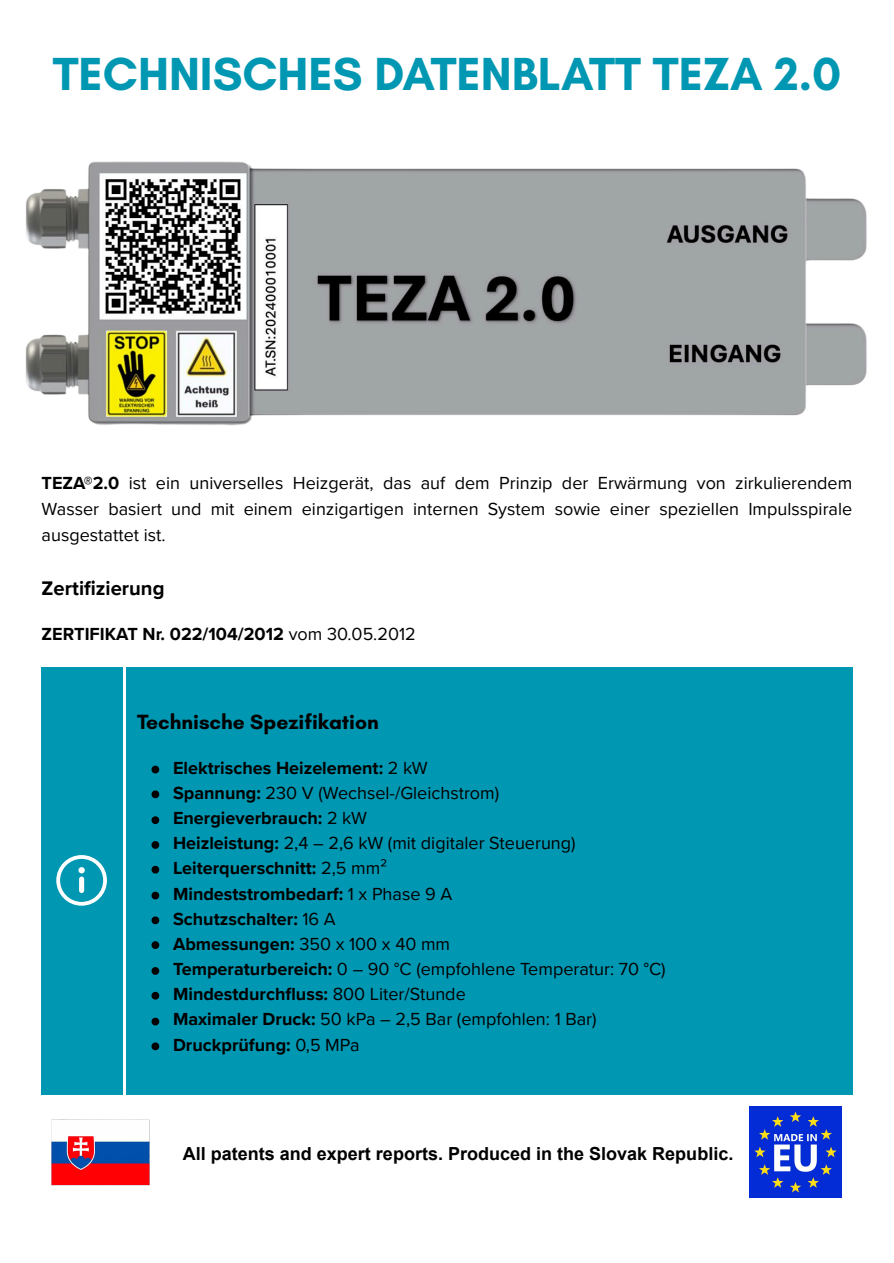
<style>
.page{position:relative;width:894px;height:1263px;background:#fff}
.page>*{position:absolute;margin:0;border:0;box-sizing:border-box;transform-origin:0 0}
.t1{font:700 47.25px "Glacial Indifference";color:#0097b2}
.t2{font:700 21px "Glacial Indifference";color:#000}
.t3{font:700 20.25px "Proxima Nova";color:#000}
.t4{font:18px/25.8px "Proxima Nova";color:#000;text-align:justify}
.t5{font:700 18px "Proxima Nova";color:#000}
.t6{font:700 18px "Arial";color:#000}
.s1{font-weight:700}
.s2{font-weight:400}
</style>
<div class="page">
<img style="left:25px;top:161px;width:842px;height:265px">
<div style="left:42px;top:667px;width:81px;height:428px;background:#0097b2"></div>
<svg style="left:56px;top:855px;width:51px;height:51px"></svg>
<div style="left:126px;top:667px;width:726px;height:428px;background:#0097b2"></div>
<svg style="left:151px;top:766px;width:8px;height:7px"></svg>
<svg style="left:151px;top:790px;width:8px;height:8px"></svg>
<svg style="left:151px;top:816px;width:8px;height:8px"></svg>
<svg style="left:151px;top:841px;width:8px;height:8px"></svg>
<svg style="left:151px;top:866px;width:8px;height:7px"></svg>
<svg style="left:151px;top:892px;width:8px;height:7px"></svg>
<svg style="left:151px;top:916px;width:8px;height:8px"></svg>
<svg style="left:151px;top:941px;width:8px;height:8px"></svg>
<svg style="left:151px;top:967px;width:8px;height:8px"></svg>
<svg style="left:151px;top:992px;width:8px;height:7px"></svg>
<svg style="left:151px;top:1018px;width:8px;height:7px"></svg>
<svg style="left:151px;top:1042px;width:8px;height:8px"></svg>
<img style="left:51px;top:1119px;width:99px;height:67px">
<img style="left:749px;top:1107px;width:91px;height:91px">
<h1 class="t1" style="left:53px;top:45px;width:789px">TECHNISCHES DATENBLATT TEZA 2.0</h1>
<h3 class="t4" style="left:42px;top:471px;width:811px"><span class="s1">TEZA®2.0</span> ist ein universelles Heizgerät, das auf dem Prinzip der Erwärmung von zirkulierendem Wasser basiert und mit einem einzigartigen internen System sowie einer speziellen Impulsspirale ausgestattet ist.</h3>
<h3 class="t3" style="left:42px;top:576px;width:124px">Zertifizierung</h3>
<h3 class="t5" style="left:42px;top:624px;width:375px">ZERTIFIKAT Nr. 022/104/2012 <span class="s2">vom 30.05.2012</span></h3>
<h1 class="t2" style="left:137px;top:709px;width:243px">Technische Spezifikation</h1>
<p class="t5" style="left:173px;top:757px;width:256px">Elektrisches Heizelement: <span class="s2">2 kW</span></p>
<p class="t4" style="left:173px;top:780px;width:327px"><span class="s1">Spannung:</span> 230 V (Wechsel-/Gleichstrom)</p>
<p class="t5" style="left:173px;top:807px;width:195px">Energieverbrauch: <span class="s2">2 kW</span></p>
<p class="t4" style="left:173px;top:831px;width:404px"><span class="s1">Heizleistung:</span> 2,4 – 2,6 kW (mit digitaler Steuerung)</p>
<p class="t5" style="left:173px;top:858px;width:216px">Leiterquerschnitt: <span class="s2">2,5 mm²</span></p>
<p class="t5" style="left:173px;top:883px;width:281px">Mindeststrombedarf: <span class="s2">1 x Phase 9 A</span></p>
<p class="t5" style="left:173px;top:908px;width:164px">Schutzschalter: <span class="s2">16 A</span></p>
<p class="t5" style="left:173px;top:933px;width:278px">Abmessungen: <span class="s2">350 x 100 x 40 mm</span></p>
<p class="t4" style="left:173px;top:957px;width:494px"><span class="s1">Temperaturbereich:</span> 0 – 90 °C (empfohlene Temperatur: 70 °C)</p>
<p class="t5" style="left:173px;top:984px;width:294px">Mindestdurchfl uss: <span class="s2">800 Liter/Stunde</span></p>
<p class="t4" style="left:173px;top:1006px;width:425px"><span class="s1">Maximaler Druck:</span> 50 kPa – 2,5 Bar (empfohlen: 1 Bar)</p>
<p class="t5" style="left:173px;top:1034px;width:188px">Druckprüfung: <span class="s2">0,5 MPa</span></p>
<p class="t6" style="left:183px;top:1142px;width:552px">All patents and expert reports. Produced in the Slovak Republic.</p>
</div>
